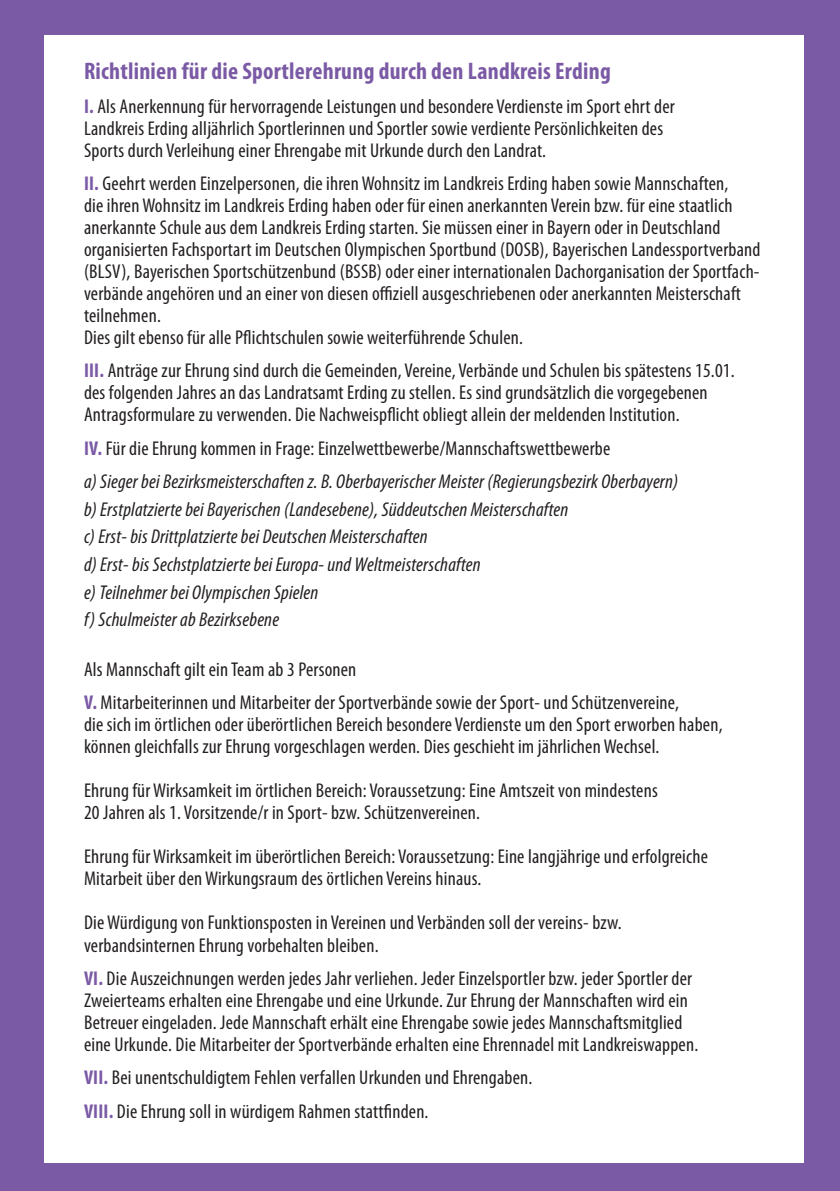
<style>
.page{position:relative;width:840px;height:1191px;background:#fff}
.page>*{position:absolute;margin:0;border:0;box-sizing:border-box;transform-origin:0 0}
.t1{font:700 condensed 24px "Myriad Pro";letter-spacing:.01em;color:#7b5aa5}
.t2{font:condensed 20px/22px "Myriad Pro";letter-spacing:.01em;color:#231f20}
.t3{font:italic condensed 20px/27.6px "Myriad Pro";letter-spacing:.01em;color:#231f20}
.s1{font-weight:700;color:#7b5aa5}
.s2{font-weight:700;font-style:normal;color:#7b5aa5}
.s3{font-style:normal}
</style>
<div class="page">
<div style="left:0;top:0;width:839px;height:1191px;background:#7b5aa5"></div>
<div style="left:44px;top:35px;width:759px;height:1127px;background:#fff"></div>
<p class="t1" style="left:84px;top:56px;width:528px">Richtlinien für die Sportlerehrung durch den Landkreis Erding</p>
<p class="t2" style="left:84px;top:95px;width:592px"><span class="s1">I.</span> Als Anerkennung für hervorragende Leistungen und besondere Verdienste im Sport ehrt der<br>Landkreis Erding alljährlich Sportlerinnen und Sportler sowie verdiente Persönlichkeiten des<br>Sports durch Verleihung einer Ehrengabe mit Urkunde durch den Landrat.</p>
<p class="t2" style="left:84px;top:172px;width:677px"><span class="s1">II.</span> Geehrt werden Einzelpersonen, die ihren Wohnsitz im Landkreis Erding haben sowie Mannschaften,<br>die ihren Wohnsitz im Landkreis Erding haben oder für einen anerkannten Verein bzw. für eine staatlich anerkannte Schule aus dem Landkreis Erding starten. Sie müssen einer in Bayern oder in Deutschland organisierten Fachsportart im Deutschen Olympischen Sportbund (DOSB), Bayerischen Landessportverband (BLSV), Bayerischen Sportschützenbund (BSSB) oder einer internationalen Dachorganisation der Sportfach&shy;verbände angehören und an einer von diesen offiziell ausgeschriebenen oder anerkannten Meisterschaft teilnehmen.<br>Dies gilt ebenso für alle Pflichtschulen sowie weiterführende Schulen.</p>
<p class="t2" style="left:84px;top:359px;width:651px"><span class="s1">III.</span> Anträge zur Ehrung sind durch die Gemeinden, Vereine, Verbände und Schulen bis spätestens 15.01. des folgenden Jahres an das Landratsamt Erding zu stellen. Es sind grundsätzlich die vorgegebenen<br>Antragsformulare zu verwenden. Die Nachweispflicht obliegt allein der meldenden Institution.</p>
<p class="t3" style="left:84px;top:431px;width:595px;line-height:33.4px"><span class="s2">IV.</span> <span class="s3">Für die Ehrung kommen in Frage: Einzelwettbewerbe/Mannschaftswettbewerbe<br></span>a) Sieger bei Bezirksmeisterschaften z. B. Oberbayerischer Meister (Regierungsbezirk Oberbayern)</p>
<p class="t3" style="left:84px;top:495px;width:485px">b) Erstplatzierte bei Bayerischen (Landesebene), Süddeutschen Meisterschaften c) Erst- bis Drittplatzierte bei Deutschen Meisterschaften<br>d) Erst- bis Sechstplatzierte bei Europa- und Weltmeisterschaften<br>e) Teilnehmer bei Olympischen Spielen<br>f) Schulmeister ab Bezirksebene</p>
<p class="t2" style="left:84px;top:652px;width:596px;line-height:33.4px">Als Mannschaft gilt ein Team ab 3 Personen<br><span class="s1">V.</span> Mitarbeiterinnen und Mitarbeiter der Sportverbände sowie der Sport- und Schützenvereine,</p>
<p class="t2" style="left:84px;top:713px;width:639px">die sich im örtlichen oder überörtlichen Bereich besondere Verdienste um den Sport erworben haben, können gleichfalls zur Ehrung vorgeschlagen werden. Dies geschieht im jährlichen Wechsel.</p>
<p class="t2" style="left:84px;top:779px;width:575px">Ehrung für Wirksamkeit im örtlichen Bereich: Voraussetzung: Eine Amtszeit von mindestens<br>20 Jahren als 1. Vorsitzende/r in Sport- bzw. Schützenvereinen.</p>
<p class="t2" style="left:84px;top:845px;width:625px">Ehrung für Wirksamkeit im überörtlichen Bereich: Voraussetzung: Eine langjährige und erfolgreiche<br>Mitarbeit über den Wirkungsraum des örtlichen Vereins hinaus.</p>
<p class="t2" style="left:84px;top:911px;width:539px">Die Würdigung von Funktionsposten in Vereinen und Verbänden soll der vereins- bzw. verbandsinternen Ehrung vorbehalten bleiben.</p>
<p class="t2" style="left:84px;top:967px;width:615px"><span class="s1">VI.</span> Die Auszeichnungen werden jedes Jahr verliehen. Jeder Einzelsportler bzw. jeder Sportler der Zweierteams erhalten eine Ehrengabe und eine Urkunde. Zur Ehrung der Mannschaften wird ein Betreuer eingeladen. Jede Mannschaft erhält eine Ehrengabe sowie jedes Mannschaftsmitglied eine Urkunde. Die Mitarbeiter der Sportverbände erhalten eine Ehrennadel mit Landkreiswappen.</p>
<p class="t2" style="left:84px;top:1060px;width:449px;line-height:33.4px"><span class="s1">VII.</span> Bei unentschuldigtem Fehlen verfallen Urkunden und Ehrengaben.<br><span class="s1">VIII.</span> Die Ehrung soll in würdigem Rahmen stattfinden.</p>
</div>
